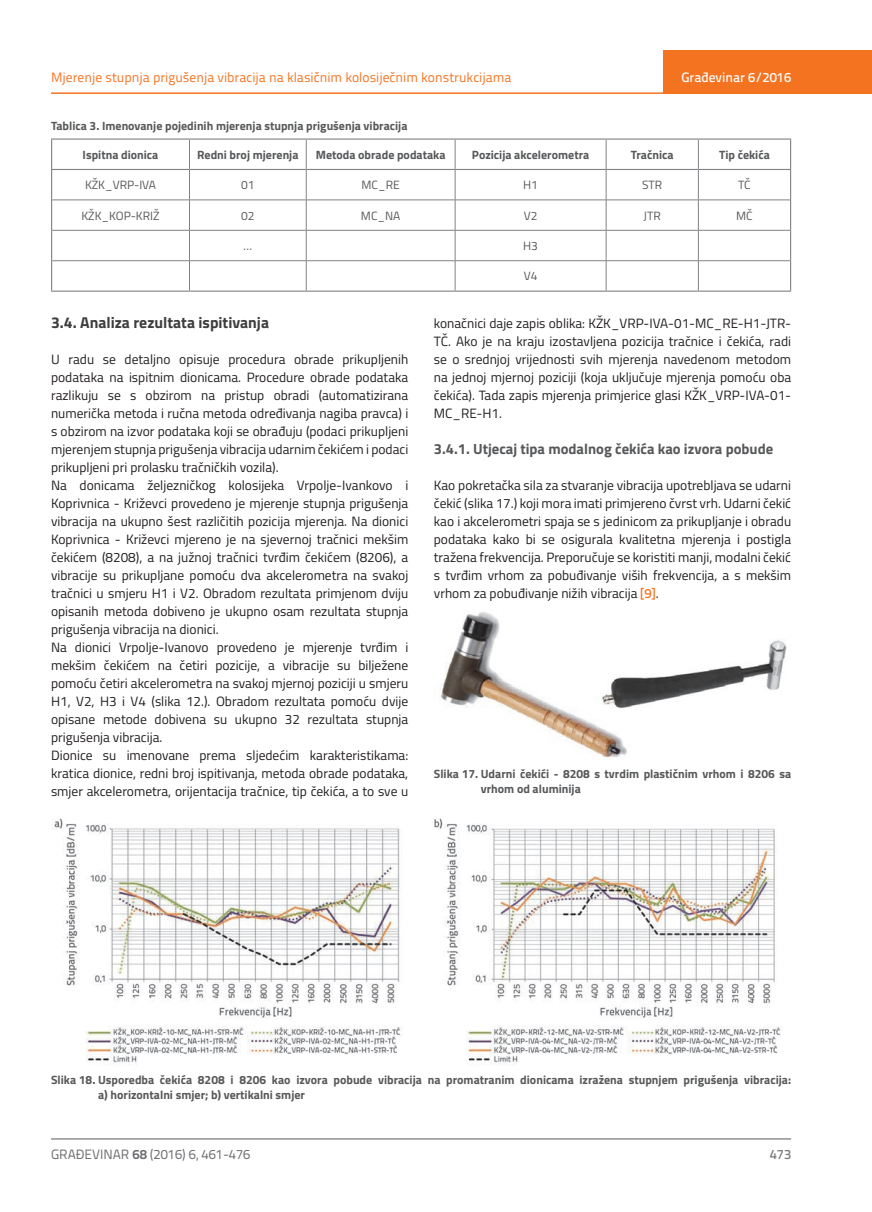
<style>
.page{position:relative;width:872px;height:1212px;background:#fff}
.page>*{position:absolute;margin:0;border:0;box-sizing:border-box;transform-origin:0 0}
.t1{font:700 15.75px "Titillium";color:#3e3e3f}
.t2{font:700 14.7px "Titillium";color:#57585a}
.t3{font:13.5px/18px "Titillium";color:#231f20;text-align:justify}
.t4{font:13.5px "Titillium Text 22 L";color:#f47321}
.t5{font:13.5px "Titillium Text 22 L";color:#6c6d70}
.t6{font:500 13.5px "Titillium Text 22 L";color:#fff}
.t7{font:500 13.5px "Titillium Text 22 L";color:#787a7d}
.t8{font:700 12px/15px "Titillium";color:#57585a}
.t9{font:12px "Titillium";color:#57585a}
.s1{font-family:"Titillium Text 22 L";font-weight:500;color:#f47321}
.s2{font-weight:700}
</style>
<div class="page">
<hr style="left:51px;top:92px;width:821px;height:2px;background:#f47321">
<div style="left:663px;top:50px;width:209px;height:44px;background:#f47321"></div>
<hr style="left:51px;top:1139px;width:740px;height:1px;background:#57585a">
<svg style="left:189px;top:140px;width:1px;height:29px"></svg>
<svg style="left:306px;top:140px;width:1px;height:29px"></svg>
<svg style="left:455px;top:140px;width:1px;height:29px"></svg>
<svg style="left:606px;top:140px;width:1px;height:29px"></svg>
<svg style="left:698px;top:140px;width:1px;height:29px"></svg>
<hr style="left:189px;top:170px;width:1px;height:30px;background:#808285">
<hr style="left:306px;top:170px;width:1px;height:30px;background:#808285">
<hr style="left:455px;top:170px;width:1px;height:30px;background:#808285">
<hr style="left:606px;top:170px;width:1px;height:30px;background:#808285">
<hr style="left:698px;top:170px;width:1px;height:30px;background:#808285">
<hr style="left:52px;top:200px;width:137px;height:1px;background:#808285">
<hr style="left:189px;top:200px;width:117px;height:1px;background:#808285">
<hr style="left:189px;top:200px;width:1px;height:30px;background:#808285">
<hr style="left:306px;top:200px;width:149px;height:1px;background:#808285">
<hr style="left:306px;top:200px;width:1px;height:30px;background:#808285">
<hr style="left:455px;top:200px;width:151px;height:1px;background:#808285">
<hr style="left:455px;top:200px;width:1px;height:30px;background:#808285">
<hr style="left:606px;top:200px;width:92px;height:1px;background:#808285">
<hr style="left:606px;top:200px;width:1px;height:30px;background:#808285">
<hr style="left:698px;top:200px;width:92px;height:1px;background:#808285">
<hr style="left:698px;top:200px;width:1px;height:30px;background:#808285">
<hr style="left:52px;top:230px;width:137px;height:1px;background:#808285">
<hr style="left:189px;top:230px;width:117px;height:1px;background:#808285">
<hr style="left:189px;top:230px;width:1px;height:31px;background:#808285">
<hr style="left:306px;top:230px;width:149px;height:1px;background:#808285">
<hr style="left:306px;top:230px;width:1px;height:31px;background:#808285">
<hr style="left:455px;top:230px;width:151px;height:1px;background:#808285">
<hr style="left:455px;top:230px;width:1px;height:31px;background:#808285">
<hr style="left:606px;top:230px;width:92px;height:1px;background:#808285">
<hr style="left:606px;top:230px;width:1px;height:31px;background:#808285">
<hr style="left:698px;top:230px;width:92px;height:1px;background:#808285">
<hr style="left:698px;top:230px;width:1px;height:31px;background:#808285">
<hr style="left:52px;top:260px;width:137px;height:1px;background:#808285">
<hr style="left:189px;top:260px;width:117px;height:1px;background:#808285">
<hr style="left:189px;top:261px;width:1px;height:30px;background:#808285">
<hr style="left:306px;top:260px;width:149px;height:1px;background:#808285">
<hr style="left:306px;top:261px;width:1px;height:30px;background:#808285">
<hr style="left:455px;top:260px;width:151px;height:1px;background:#808285">
<hr style="left:455px;top:261px;width:1px;height:30px;background:#808285">
<hr style="left:606px;top:260px;width:92px;height:1px;background:#808285">
<hr style="left:606px;top:261px;width:1px;height:30px;background:#808285">
<hr style="left:698px;top:260px;width:92px;height:1px;background:#808285">
<hr style="left:698px;top:261px;width:1px;height:30px;background:#808285">
<hr style="left:51px;top:170px;width:1px;height:30px;background:#808285">
<hr style="left:790px;top:170px;width:1px;height:30px;background:#808285">
<hr style="left:51px;top:200px;width:1px;height:30px;background:#808285">
<hr style="left:790px;top:200px;width:1px;height:30px;background:#808285">
<hr style="left:51px;top:230px;width:1px;height:31px;background:#808285">
<hr style="left:790px;top:230px;width:1px;height:31px;background:#808285">
<hr style="left:51px;top:261px;width:1px;height:30px;background:#808285">
<hr style="left:790px;top:261px;width:1px;height:30px;background:#808285">
<hr style="left:51px;top:291px;width:138px;height:1px;background:#808285">
<hr style="left:189px;top:291px;width:117px;height:1px;background:#808285">
<hr style="left:306px;top:291px;width:149px;height:1px;background:#808285">
<hr style="left:455px;top:291px;width:151px;height:1px;background:#808285">
<hr style="left:606px;top:291px;width:92px;height:1px;background:#808285">
<hr style="left:698px;top:291px;width:93px;height:1px;background:#808285">
<hr style="left:51px;top:138px;width:138px;height:2px;background:#808285">
<svg style="left:51px;top:140px;width:1px;height:29px"></svg>
<hr style="left:189px;top:138px;width:117px;height:2px;background:#808285">
<hr style="left:306px;top:138px;width:149px;height:2px;background:#808285">
<hr style="left:455px;top:138px;width:151px;height:2px;background:#808285">
<hr style="left:606px;top:138px;width:92px;height:2px;background:#808285">
<hr style="left:698px;top:138px;width:93px;height:2px;background:#808285">
<svg style="left:790px;top:140px;width:1px;height:29px"></svg>
<hr style="left:51px;top:169px;width:138px;height:1px;background:#808285">
<hr style="left:189px;top:169px;width:117px;height:1px;background:#808285">
<hr style="left:306px;top:169px;width:149px;height:1px;background:#808285">
<hr style="left:455px;top:169px;width:151px;height:1px;background:#808285">
<hr style="left:606px;top:169px;width:92px;height:1px;background:#808285">
<hr style="left:698px;top:169px;width:93px;height:1px;background:#808285">
<img style="left:441px;top:612px;width:346px;height:147px">
<img style="left:54px;top:818px;width:727px;height:248px">
<p class="t4" style="left:51px;top:68px;width:462px">Mjerenje stupnja prigušenja vibracija na klasičnim kolosiječnim konstrukcijama</p>
<p class="t8" style="left:51px;top:117px;width:358px">Tablica 3. Imenovanje pojedinih mjerenja stupnja prigušenja vibracija</p>
<p class="t6" style="left:681px;top:67px;width:111px">Građevinar 6/2016</p>
<p class="t8" style="left:83px;top:146px;width:77px">Ispitna dionica</p>
<p class="t8" style="left:197px;top:146px;width:103px">Redni broj mjerenja</p>
<p class="t8" style="left:316px;top:146px;width:131px">Metoda obrade podataka</p>
<p class="t8" style="left:472px;top:146px;width:119px">Pozicija akcelerometra</p>
<p class="t8" style="left:631px;top:146px;width:44px">Tračnica</p>
<p class="t8" style="left:719px;top:146px;width:52px">Tip čekića</p>
<p class="t9" style="left:85px;top:176px;width:73px">KŽK_VRP-IVA</p>
<p class="t9" style="left:241px;top:176px;width:15px">01</p>
<p class="t9" style="left:361px;top:176px;width:40px">MC_RE</p>
<p class="t9" style="left:523px;top:176px;width:16px">H1</p>
<p class="t9" style="left:642px;top:176px;width:22px">STR</p>
<p class="t9" style="left:738px;top:176px;width:14px">TČ</p>
<p class="t9" style="left:81px;top:207px;width:80px">KŽK_KOP-KRIŽ</p>
<p class="t9" style="left:241px;top:207px;width:15px">02</p>
<p class="t9" style="left:361px;top:207px;width:41px">MC_NA</p>
<p class="t9" style="left:524px;top:207px;width:15px">V2</p>
<p class="t9" style="left:643px;top:207px;width:19px">JTR</p>
<p class="t9" style="left:736px;top:207px;width:18px">MČ</p>
<p class="t9" style="left:243px;top:237px;width:10px">…</p>
<p class="t9" style="left:523px;top:237px;width:16px">H3</p>
<p class="t9" style="left:524px;top:267px;width:15px">V4</p>
<p class="t1" style="left:51px;top:310px;width:219px">3.4. Analiza rezultata ispitivanja</p>
<p class="t3" style="left:51px;top:349px;width:359px;text-align:left">U radu se detaljno opisuje procedura obrade prikupljenih podataka na ispitnim dionicama. Procedure obrade podataka razlikuju se s obzirom na pristup obradi (automatizirana numerička metoda i ručna metoda određivanja nagiba pravca) i s obzirom na izvor podataka koji se obrađuju (podaci prikupljeni mjerenjem stupnja prigušenja vibracija udarnim čekićem i podaci prikupljeni pri prolasku tračničkih vozila).<br>Na donicama željezničkog kolosijeka Vrpolje-Ivankovo i Koprivnica - Križevci provedeno je mjerenje stupnja prigušenja vibracija na ukupno šest različitih pozicija mjerenja. Na dionici Koprivnica - Križevci mjereno je na sjevernoj tračnici mekšim čekićem (8208), a na južnoj tračnici tvrđim čekićem (8206), a vibracije su prikupljane pomoću dva akcelerometra na svakoj tračnici u smjeru H1 i V2. Obradom rezultata primjenom dviju opisanih metoda dobiveno je ukupno osam rezultata stupnja prigušenja vibracija na dionici.<br>Na dionici Vrpolje-Ivanovo provedeno je mjerenje tvrđim i mekšim čekićem na četiri pozicije, a vibracije su bilježene pomoću četiri akcelerometra na svakoj mjernoj poziciji u smjeru H1, V2, H3 i V4 (slika 12.). Obradom rezultata pomoću dvije opisane metode dobivena su ukupno 32 rezultata stupnja prigušenja vibracija.<br>Dionice su imenovane prema sljedećim karakteristikama: kratica dionice, redni broj ispitivanja, metoda obrade podataka, smjer akcelerometra, orijentacija tračnice, tip čekića, a to sve u</p>
<p class="t3" style="left:434px;top:313px;width:359px">konačnici daje zapis oblika: KŽK_VRP-IVA-01-MC_RE-H1-JTR-TČ. Ako je na kraju izostavljena pozicija tračnice i čekića, radi se o srednjoj vrijednosti svih mjerenja navedenom metodom na jednoj mjernoj poziciji (koja uključuje mjerenja pomoću oba čekića). Tada zapis mjerenja primjerice glasi KŽK_VRP-IVA-01- MC_RE-H1.</p>
<p class="t2" style="left:434px;top:437px;width:341px">3.4.1. Utjecaj tipa modalnog čekića kao izvora pobude</p>
<p class="t3" style="left:434px;top:475px;width:359px">Kao pokretačka sila za stvaranje vibracija upotrebljava se udarni čekić (slika 17.) koji mora imati primjereno čvrst vrh. Udarni čekić kao i akcelerometri spaja se s jedinicom za prikupljanje i obradu podataka kako bi se osigurala kvalitetna mjerenja i postigla tražena frekvencija. Preporučuje se koristiti manji, modalni čekić s tvrđim vrhom za pobuđivanje viših frekvencija, a s mekšim vrhom za pobuđivanje nižih vibracija <span class="s1">[9]</span>.</p>
<p class="t8" style="left:481px;top:766px;width:312px;text-indent:-47px">Slika 17. Udarni čekići - 8208 s tvrdim plastičnim vrhom i 8206 sa vrhom od aluminija</p>
<p class="t8" style="left:98px;top:1072px;width:694px;text-indent:-47px">Slika 18. Usporedba čekića 8208 i 8206 kao izvora pobude vibracija na promatranim dionicama izražena stupnjem prigušenja vibracija: a) horizontalni smjer; b) vertikalni smjer</p>
<p class="t5" style="left:51px;top:1144px;width:201px">GRAĐEVINAR <span class="s2">68</span> (2016) 6, 461-476</p>
<p class="t7" style="left:769px;top:1144px;width:23px">473</p>
</div>
